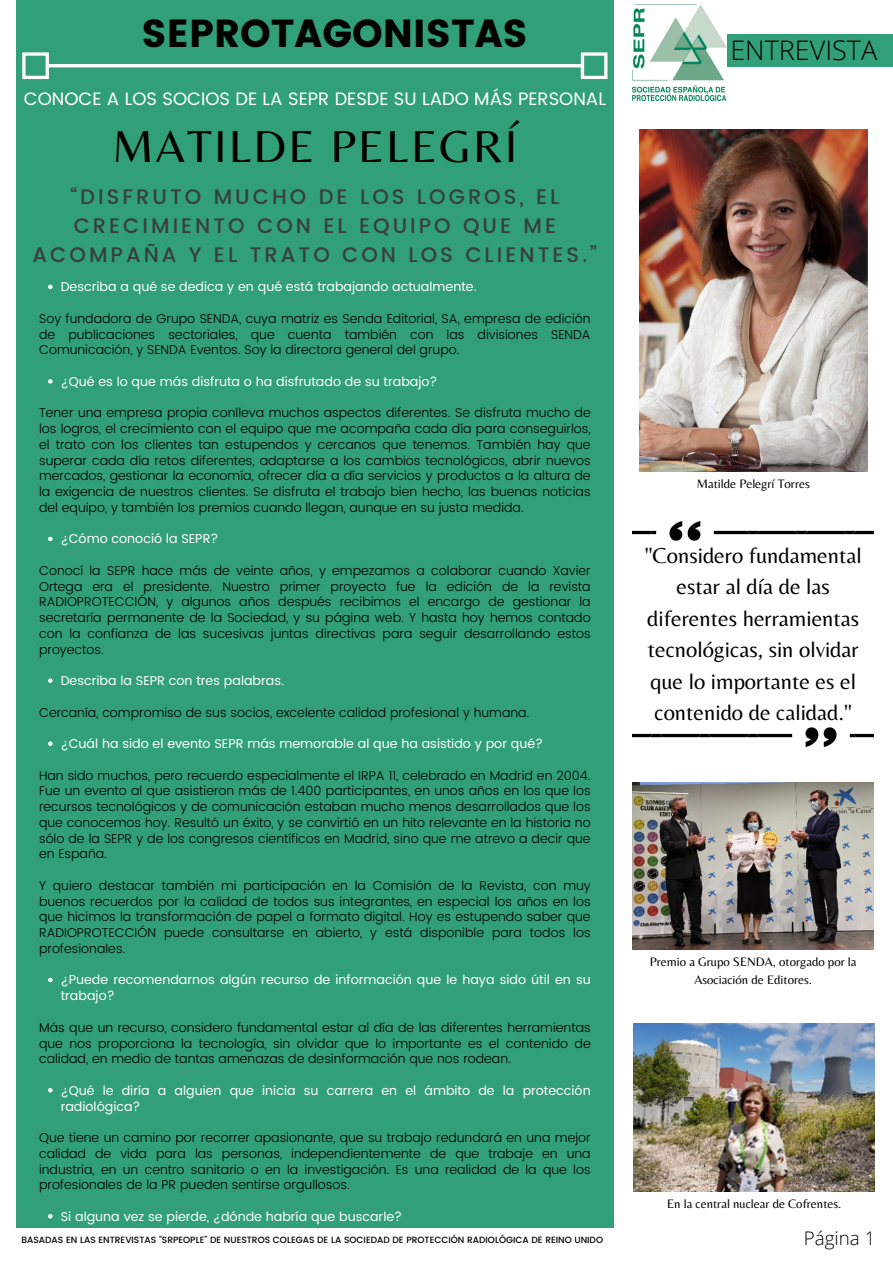
<style>
.page{position:relative;width:893px;height:1263px;background:#fff}
.page>*{position:absolute;margin:0;border:0;box-sizing:border-box;transform-origin:0 0}
.t1{font:46.5px "Belleza";letter-spacing:.045em;color:#000}
.t2{font:39px "Poppins";color:#000}
.t3{font:300 27px "Open Sans";color:#000}
.t4{font:22.5px/31.5px "Belleza";color:#000;text-align:center}
.t5{font:500 21px/29.2px "Poppins";letter-spacing:.145em;color:#383f3d;text-align:center}
.t6{font:300 18.75px "Open Sans";color:#000}
.t7{font:18px "Poppins";color:#fff}
.t8{font:300 12.75px/15.8px "Poppins";color:#000;text-align:justify}
.t9{font:12.75px/15.8px "Poppins";color:#fff}
.t10{font:12.75px/17.4px "Belleza";color:#000;text-align:center}
.t11{font:500 9.07px "Poppins";color:#000}
</style>
<div class="page">
<div style="left:16px;top:0;width:598px;height:1227px;background:#31a079"></div>
<div style="left:685px;top:34px;width:208px;height:33px;background:#31a079"></div>
<svg style="left:22px;top:52px;width:585px;height:27px"></svg>
<img style="left:633px;top:5px;width:93px;height:95px">
<img style="left:633px;top:521px;width:240px;height:225px">
<img style="left:639px;top:129px;width:228px;height:343px">
<svg style="left:48px;top:285px;width:5px;height:4px"></svg>
<svg style="left:48px;top:379px;width:5px;height:5px"></svg>
<svg style="left:48px;top:537px;width:5px;height:4px"></svg>
<svg style="left:48px;top:678px;width:5px;height:5px"></svg>
<svg style="left:48px;top:741px;width:5px;height:5px"></svg>
<svg style="left:48px;top:978px;width:5px;height:4px"></svg>
<svg style="left:48px;top:1088px;width:5px;height:4px"></svg>
<svg style="left:48px;top:1214px;width:5px;height:4px"></svg>
<img style="left:633px;top:782px;width:240px;height:168px">
<img style="left:634px;top:1023px;width:240px;height:168px">
<p class="t2" style="left:142px;top:11px;width:388px">SEPROTAGONISTAS</p>
<p class="t7" style="left:24px;top:88px;width:584px">CONOCE A LOS SOCIOS DE LA SEPR DESDE SU LADO MÁS PERSONAL</p>
<p class="t1" style="left:112px;top:119px;width:406px">MATILDE PELEGRÍ</p>
<h3 class="t5" style="left:33px;top:182px;width:566px">“DISFRUTO MUCHO DE LOS LOGROS, EL<br>CRECIMIENTO CON EL EQUIPO QUE ME<br>ACOMPAÑA Y EL TRATO CON LOS CLIENTES.”</h3>
<p class="t9" style="left:61px;top:279px;width:417px">Describa a qué se dedica y en qué está trabajando actualmente.</p>
<p class="t8" style="left:39px;top:311px;width:553px">Soy fundadora de Grupo SENDA, cuya matriz es Senda Editorial, SA, empresa de edición de publicaciones sectoriales, que cuenta también con las divisiones SENDA Comunicación, y SENDA Eventos. Soy la directora general del grupo.</p>
<p class="t9" style="left:61px;top:374px;width:378px">¿Qué es lo que más disfruta o ha disfrutado de su trabajo?</p>
<p class="t8" style="left:39px;top:405px;width:553px">Tener una empresa propia conlleva muchos aspectos diferentes. Se disfruta mucho de los logros, el crecimiento con el equipo que me acompaña cada día para conseguirlos, el trato con los clientes tan estupendos y cercanos que tenemos. También hay que superar cada día retos diferentes, adaptarse a los cambios tecnológicos, abrir nuevos mercados, gestionar la economía, ofrecer día a día servicios y productos a la altura de la exigencia de nuestros clientes. Se disfruta el trabajo bien hecho, las buenas noticias del equipo, y también los premios cuando llegan, aunque en su justa medida.</p>
<p class="t9" style="left:61px;top:531px;width:159px">¿Cómo conoció la SEPR?</p>
<p class="t8" style="left:39px;top:563px;width:553px">Conocí la SEPR hace más de veinte años, y empezamos a colaborar cuando Xavier Ortega era el presidente. Nuestro primer proyecto fue la edición de la revista RADIOPROTECCIÓN, y algunos años después recibimos el encargo de gestionar la secretaría permanente de la Sociedad, y su página web. Y hasta hoy hemos contado con la confianza de las sucesivas juntas directivas para seguir desarrollando estos proyectos.</p>
<p class="t9" style="left:61px;top:673px;width:225px">Describa la SEPR con tres palabras.</p>
<p class="t8" style="left:39px;top:704px;width:492px">Cercanía, compromiso de sus socios, excelente calidad profesional y humana.</p>
<p class="t9" style="left:61px;top:736px;width:484px">¿Cuál ha sido el evento SEPR más memorable al que ha asistido y por qué?</p>
<p class="t8" style="left:39px;top:767px;width:553px">Han sido muchos, pero recuerdo especialmente el IRPA 11, celebrado en Madrid en 2004.<br>Fue un evento al que asistieron más de 1.400 participantes, en unos años en los que los recursos tecnológicos y de comunicación estaban mucho menos desarrollados que los que conocemos hoy. Resultó un éxito, y se convirtió en un hito relevante en la historia no sólo de la SEPR y de los congresos científicos en Madrid, sino que me atrevo a decir que en España.</p>
<p class="t8" style="left:39px;top:878px;width:553px">Y quiero destacar también mi participación en la Comisión de la Revista, con muy buenos recuerdos por la calidad de todos sus integrantes, en especial los años en los que hicimos la transformación de papel a formato digital. Hoy es estupendo saber que RADIOPROTECCIÓN puede consultarse en abierto, y está disponible para todos los profesionales.</p>
<p class="t9" style="left:61px;top:972px;width:531px">¿Puede recomendarnos algún recurso de información que le haya sido útil en su trabajo?</p>
<p class="t8" style="left:39px;top:1019px;width:553px">Más que un recurso, considero fundamental estar al día de las diferentes herramientas que nos proporciona la tecnología, sin olvidar que lo importante es el contenido de calidad, en medio de tantas amenazas de desinformación que nos rodean.</p>
<p class="t9" style="left:61px;top:1082px;width:531px">¿Qué le diría a alguien que inicia su carrera en el ámbito de la protección radiológica?</p>
<p class="t8" style="left:39px;top:1130px;width:553px">Que tiene un camino por recorrer apasionante, que su trabajo redundará en una mejor calidad de vida para las personas, independientemente de que trabaje en una industria, en un centro sanitario o en la investigación. Es una realidad de la que los profesionales de la PR pueden sentirse orgullosos.</p>
<h1 class="t9" style="left:61px;top:1208px;width:343px">Si alguna vez se pierde, ¿dónde habría que buscarle?</h1>
<p class="t11" style="left:21px;top:1234px;width:583px">BASADAS EN LAS ENTREVISTAS "SRPEOPLE" DE NUESTROS COLEGAS DE LA SOCIEDAD DE PROTECCIÓN RADIOLÓGICA DE REINO UNIDO</p>
<h5 class="t3" style="left:730px;top:32px;width:148px">ENTREVISTA</h5>
<p class="t10" style="left:696px;top:475px;width:115px">Matilde Pelegrí Torres</p>
<p class="t4" style="left:645px;top:539px;width:218px">"Considero fundamental estar al día de las diferentes herramientas tecnológicas, sin olvidar que lo importante es el contenido de calidad."</p>
<p class="t10" style="left:650px;top:953px;width:208px">Premio a Grupo SENDA, otorgado por la<br>Asociación de Editores.</p>
<p class="t10" style="left:667px;top:1194px;width:176px">En la central nuclear de Cofrentes.</p>
<p class="t6" style="left:804px;top:1225px;width:73px">Página 1</p>
</div>
